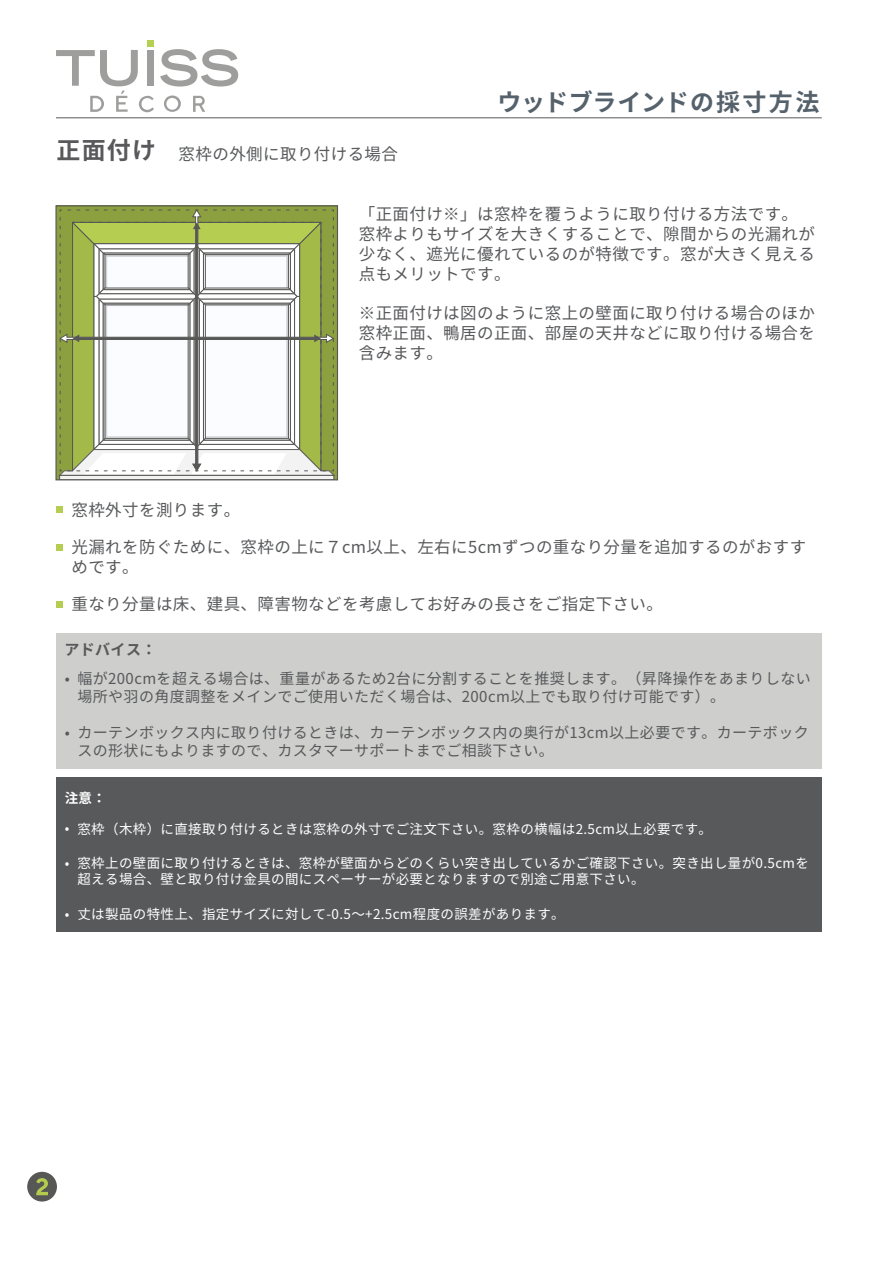
<style>
.page{position:relative;width:893px;height:1263px;background:#fff}
.page>*{position:absolute;margin:0;border:0;box-sizing:border-box;transform-origin:0 0}
.t1{font:700 24px "Noto Sans CJ Kjp";letter-spacing:.04em;color:#55626c}
.t2{font:16.5px/19.8px "Noto Sans CJ Kjp";letter-spacing:.025em;color:#58595b}
.t3{font:15px/18px "Noto Sans CJ Kjp";letter-spacing:.025em;color:#58595b}
.t4{font:700 15px "Noto Sans CJ Kjp";letter-spacing:.025em;color:#58595b}
.t5{font:13.5px/16.2px "Noto Sans CJ Kjp";letter-spacing:.025em;color:#fff}
.t6{font:700 13.5px "Noto Sans CJ Kjp";color:#fff}
.s1{font-weight:700;font-size:24px;color:#59595c}
</style>
<div class="page">
<div style="left:27px;top:1172px;width:30px;height:29px;background:#575756;border-radius:50%"></div>
<svg style="left:36px;top:1178px;width:12px;height:17px"></svg>
<hr style="left:56px;top:117px;width:766px;height:1px;background:#59595c">
<div style="left:56px;top:544px;width:7px;height:7px;background:#b5ce52"></div>
<div style="left:56px;top:601px;width:7px;height:7px;background:#b5ce52"></div>
<div style="left:57px;top:207px;width:279px;height:271px;background:#8ca03f"></div>
<svg style="left:60px;top:475px;width:274px;height:3px"></svg>
<svg style="left:59px;top:209px;width:275px;height:266px"></svg>
<div style="left:55px;top:205px;width:283px;height:275px;border:1px solid #575756"></div>
<div style="left:56px;top:506px;width:7px;height:7px;background:#b5ce52"></div>
<div style="left:56px;top:777px;width:765px;height:155px;background:#58595b"></div>
<div style="left:56px;top:633px;width:766px;height:136px;background:#cececd"></div>
<div style="left:147px;top:40px;width:7px;height:7px;background:#b5cf52"></div>
<svg style="left:160px;top:49px;width:78px;height:38px"></svg>
<svg style="left:56px;top:50px;width:98px;height:62px"></svg>
<svg style="left:164px;top:96px;width:17px;height:16px"></svg>
<svg style="left:193px;top:96px;width:12px;height:16px"></svg>
<p class="t2" style="left:57px;top:144px;width:343px"><span class="s1">正面付け</span> 窓枠の外側に取り付ける場合</p>
<h1 class="t1" style="left:498px;top:89px;width:323px">ウッドブラインドの採寸方法</h1>
<p class="t2" style="left:71px;top:500px;width:170px">窓枠外寸を測ります。</p>
<p class="t2" style="left:359px;top:205px;width:458px">「正面付け※」は窓枠を覆うように取り付ける方法です。窓枠よりもサイズを大きくすることで、隙間からの光漏れが少なく、遮光に優れているのが特徴です。窓が大きく見える点もメリットです。</p>
<p class="t2" style="left:359px;top:304px;width:458px;text-align:justify">※正面付けは図のように窓上の壁面に取り付ける場合のほか窓枠正面、鴨居の正面、部屋の天井などに取り付ける場合を含みます。</p>
<p class="t2" style="left:71px;top:538px;width:736px">光漏れを防ぐために、窓枠の上に７cm以上、左右に5cmずつの重なり分量を追加するのがおすすめです。</p>
<p class="t2" style="left:71px;top:594px;width:593px">重なり分量は床、建具、障害物などを考慮してお好みの長さをご指定下さい。</p>
<p class="t4" style="left:65px;top:641px;width:93px">アドバイス：</p>
<p class="t3" style="left:77px;top:670px;width:735px;text-indent:-13px">• 幅が200cmを超える場合は、重量があるため2台に分割することを推奨します。（昇降操作をあまりしない場所や羽の角度調整をメインでご使用いただく場合は、200cm以上でも取り付け可能です）。</p>
<p class="t3" style="left:77px;top:724px;width:733px;text-indent:-13px">• カーテンボックス内に取り付けるときは、カーテンボックス内の奥行が13cm以上必要です。カーテボックスの形状にもよりますので、カスタマーサポートまでご相談下さい。</p>
<p class="t6" style="left:65px;top:790px;width:43px">注意：</p>
<p class="t5" style="left:65px;top:821px;width:649px">• 窓枠（木枠）に直接取り付けるときは窓枠の外寸でご注文下さい。窓枠の横幅は2.5cm以上必要です。</p>
<p class="t5" style="left:77px;top:855px;width:733px;text-indent:-13px">• 窓枠上の壁面に取り付けるときは、窓枠が壁面からどのくらい突き出しているかご確認下さい。突き出し量が0.5cmを超える場合、壁と取り付け金具の間にスペーサーが必要となりますので別途ご用意下さい。</p>
<p class="t5" style="left:65px;top:906px;width:501px">• 丈は製品の特性上、指定サイズに対して-0.5～+2.5cm程度の誤差があります。</p>
</div>
